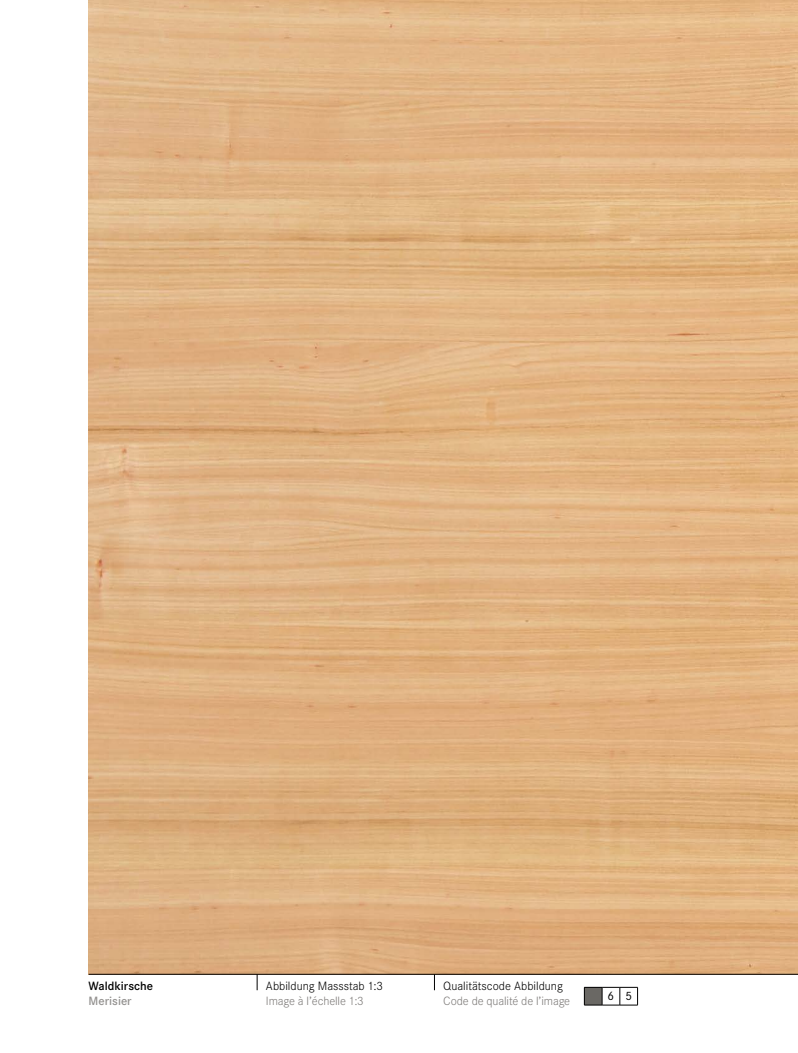
<style>
.page{position:relative;width:798px;height:1053px;background:#fff}
.page>*{position:absolute;margin:0;border:0;box-sizing:border-box;transform-origin:0 0}
.t1{font:300 12.5px "Corporate S";color:#000}
.t2{font:300 12.5px "Corporate S";letter-spacing:-.01em;color:#7f7c7a}
.t3{font:600 12.5px "Corporate S";color:#000}
.t4{font:600 12.5px "Corporate S";color:#949290}
.t5{font:12.5px "Corporate S";color:#000}
</style>
<div class="page">
<img style="left:89px;top:0;width:708px;height:973px">
<svg style="left:584px;top:987px;width:54px;height:18px"></svg>
<svg style="left:257px;top:974px;width:1px;height:16px"></svg>
<svg style="left:434px;top:974px;width:1px;height:16px"></svg>
<hr style="left:89px;top:973px;width:708px;height:1px;background:#000">
<p class="t3" style="left:89px;top:978px;width:66px">Waldkirsche</p>
<p class="t4" style="left:89px;top:993px;width:45px">Merisier</p>
<p class="t1" style="left:266px;top:978px;width:118px">Abbildung Massstab 1:3</p>
<p class="t2" style="left:266px;top:993px;width:99px">Image à l’échelle 1:3</p>
<p class="t1" style="left:443px;top:978px;width:121px">Qualitätscode Abbildung</p>
<p class="t2" style="left:443px;top:993px;width:128px">Code de qualité de l’image</p>
<p class="t5" style="left:607px;top:988px;width:26px">6 5</p>
</div>
